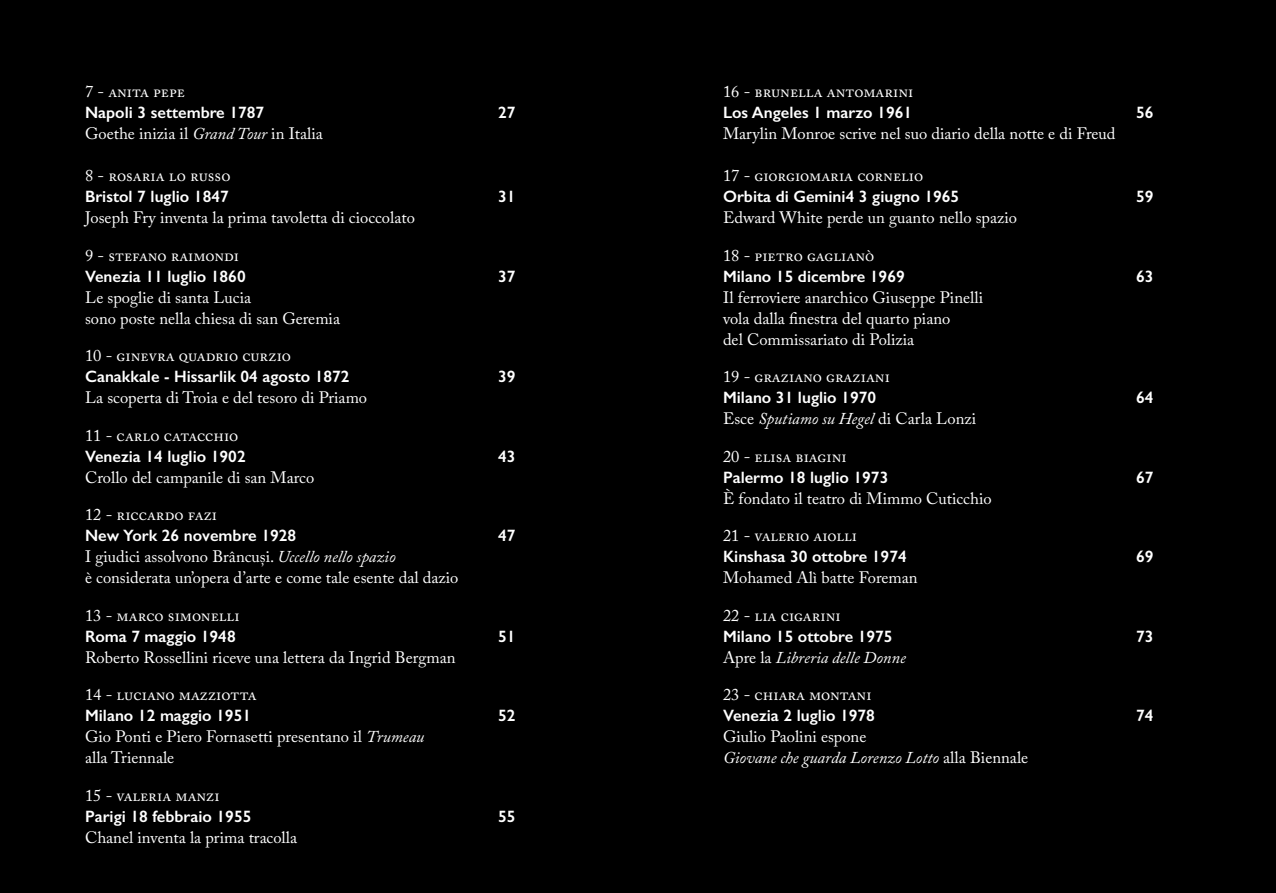
<style>
.page{position:relative;width:1276px;height:893px;background:#000}
.page>*{position:absolute;margin:0;border:0;box-sizing:border-box;transform-origin:0 0}
.t1{font:16.5px/21px "Adobe Caslon Pro";color:#fff}
.t2{font:600 16.5px "Gill Sans";color:#fff}
.t3{font:italic 16.5px "Adobe Caslon Pro";color:#fff}
.s1{font-style:italic}
.s2{font-style:normal}
</style>
<div class="page">
<p class="t1" style="left:85px;top:81px;width:101px">7 - anita pepe</p>
<p class="t2" style="left:85px;top:103px;width:181px">Napoli 3 settembre 1787</p>
<p class="t2" style="left:498px;top:103px;width:19px">27</p>
<p class="t1" style="left:85px;top:123px;width:239px">Goethe inizia il <span class="s1">Grand Tour</span> in Italia</p>
<p class="t1" style="left:85px;top:165px;width:147px">8 - rosaria lo russo</p>
<p class="t2" style="left:85px;top:187px;width:145px">Bristol 7 luglio 1847</p>
<p class="t2" style="left:498px;top:187px;width:19px">31</p>
<p class="t1" style="left:85px;top:207px;width:331px">Joseph Fry inventa la prima tavoletta di cioccolato</p>
<p class="t1" style="left:85px;top:244px;width:155px">9 - stefano raimondi</p>
<p class="t2" style="left:85px;top:266px;width:162px">Venezia 11 luglio 1860</p>
<p class="t2" style="left:498px;top:266px;width:19px">37</p>
<p class="t1" style="left:85px;top:286px;width:256px">Le spoglie di santa Lucia<br>sono poste nella chiesa di san Geremia</p>
<p class="t1" style="left:85px;top:345px;width:207px">10 - ginevra quadrio curzio</p>
<p class="t2" style="left:85px;top:367px;width:266px">Canakkale - Hissarlik 04 agosto 1872</p>
<p class="t2" style="left:498px;top:367px;width:19px">39</p>
<p class="t1" style="left:85px;top:387px;width:284px">La scoperta di Troia e del tesoro di Priamo</p>
<p class="t1" style="left:85px;top:425px;width:155px">11 - carlo catacchio</p>
<p class="t2" style="left:85px;top:446px;width:162px">Venezia 14 luglio 1902</p>
<p class="t2" style="left:498px;top:446px;width:19px">43</p>
<p class="t1" style="left:85px;top:467px;width:231px">Crollo del campanile di san Marco</p>
<p class="t1" style="left:85px;top:504px;width:134px">12 - riccardo fazi</p>
<p class="t2" style="left:85px;top:526px;width:213px">New York 26 novembre 1928</p>
<p class="t2" style="left:498px;top:526px;width:19px">47</p>
<p class="t1" style="left:85px;top:546px;width:375px">I giudici assolvono Brâncuși. <span class="s1">Uccello nello spazio<br></span>è considerata un’opera d’arte e come tale esente dal dazio</p>
<p class="t1" style="left:85px;top:605px;width:156px">13 - marco simonelli</p>
<p class="t2" style="left:85px;top:626px;width:152px">Roma 7 maggio 1948</p>
<p class="t2" style="left:498px;top:626px;width:19px">51</p>
<p class="t1" style="left:85px;top:647px;width:372px">Roberto Rossellini riceve una lettera da Ingrid Bergman</p>
<p class="t1" style="left:85px;top:684px;width:173px">14 - luciano mazziotta</p>
<p class="t2" style="left:85px;top:706px;width:167px">Milano 12 maggio 1951</p>
<p class="t2" style="left:498px;top:706px;width:19px">52</p>
<p class="t1" style="left:85px;top:726px;width:340px">Gio Ponti e Piero Fornasetti presentano il <span class="s1">Trumeau </span>alla Triennale</p>
<p class="t1" style="left:85px;top:785px;width:136px">15 - valeria manzi</p>
<p class="t2" style="left:85px;top:806px;width:168px">Parigi 18 febbraio 1955</p>
<p class="t2" style="left:498px;top:806px;width:19px">55</p>
<p class="t1" style="left:85px;top:827px;width:214px">Chanel inventa la prima tracolla</p>
<p class="t1" style="left:723px;top:81px;width:192px">16 - brunella antomarini</p>
<p class="t2" style="left:723px;top:103px;width:191px">Los Angeles 1 marzo 1961</p>
<p class="t2" style="left:1136px;top:103px;width:19px">56</p>
<p class="t1" style="left:723px;top:123px;width:394px">Marylin Monroe scrive nel suo diario della notte e di Freud</p>
<p class="t1" style="left:723px;top:165px;width:202px">17 - giorgiomaria cornelio</p>
<p class="t2" style="left:723px;top:187px;width:238px">Orbita di Gemini4 3 giugno 1965</p>
<p class="t2" style="left:1136px;top:187px;width:19px">59</p>
<p class="t1" style="left:723px;top:207px;width:295px">Edward White perde un guanto nello spazio</p>
<p class="t1" style="left:723px;top:245px;width:153px">18 - pietro gaglianò</p>
<p class="t2" style="left:723px;top:266px;width:183px">Milano 15 dicembre 1969</p>
<p class="t2" style="left:1136px;top:266px;width:19px">63</p>
<p class="t1" style="left:723px;top:287px;width:262px">Il ferroviere anarchico Giuseppe Pinelli vola dalla finestra del quarto piano<br>del Commissariato di Polizia</p>
<p class="t1" style="left:723px;top:366px;width:168px">19 - graziano graziani</p>
<p class="t2" style="left:723px;top:388px;width:155px">Milano 31 luglio 1970</p>
<p class="t2" style="left:1136px;top:388px;width:19px">64</p>
<p class="t1" style="left:723px;top:408px;width:254px">Esce <span class="s1">Sputiamo su Hegel</span> di Carla Lonzi</p>
<p class="t1" style="left:723px;top:446px;width:125px">20 - elisa biagini</p>
<p class="t2" style="left:723px;top:467px;width:167px">Palermo 18 luglio 1973</p>
<p class="t2" style="left:1136px;top:467px;width:19px">67</p>
<p class="t1" style="left:723px;top:488px;width:270px">È fondato il teatro di Mimmo Cuticchio</p>
<p class="t1" style="left:723px;top:525px;width:136px">21 - valerio aiolli</p>
<p class="t2" style="left:723px;top:547px;width:185px">Kinshasa 30 ottobre 1974</p>
<p class="t2" style="left:1136px;top:547px;width:19px">69</p>
<p class="t1" style="left:723px;top:567px;width:196px">Mohamed Alì batte Foreman</p>
<p class="t1" style="left:723px;top:605px;width:119px">22 - lia cigarini</p>
<p class="t2" style="left:723px;top:626px;width:171px">Milano 15 ottobre 1975</p>
<p class="t2" style="left:1136px;top:626px;width:19px">73</p>
<p class="t3" style="left:723px;top:648px;width:184px"><span class="s2">Apre la</span> Libreria delle Donne</p>
<p class="t1" style="left:723px;top:684px;width:150px">23 - chiara montani</p>
<p class="t2" style="left:723px;top:706px;width:153px">Venezia 2 luglio 1978</p>
<p class="t2" style="left:1136px;top:706px;width:19px">74</p>
<p class="t1" style="left:723px;top:726px;width:307px">Giulio Paolini espone<br><span class="s1">Giovane che guarda Lorenzo Lotto</span> alla Biennale</p>
</div>
